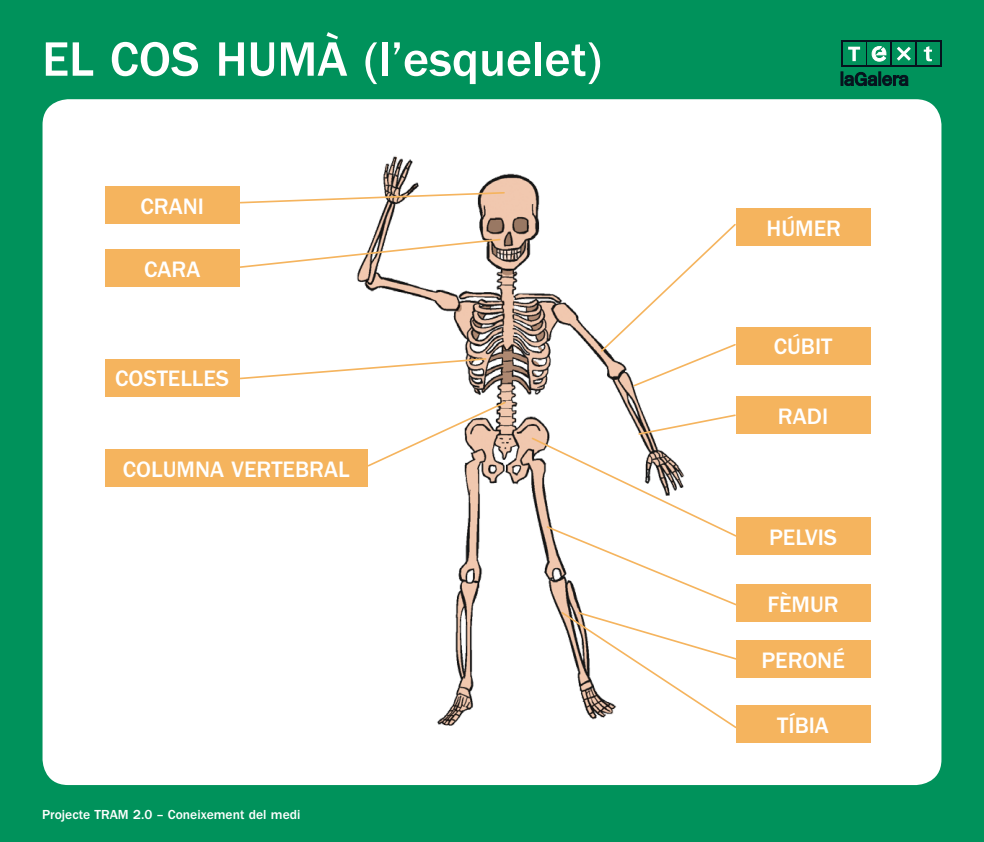
<style>
.page{position:relative;width:984px;height:842px;background:#00925b}
.page>*{position:absolute;margin:0;border:0;box-sizing:border-box;transform-origin:0 0}
.t1{font:500 50px "Franklin Gothic LT";color:#fff}
.t2{font:500 23.2px "Franklin Gothic LT";color:#fff}
.t3{font:500 13.6px "Franklin Gothic LT";color:#fff}
</style>
<div class="page">
<div style="left:43px;top:99px;width:898px;height:686px;background:#fff;border-radius:26px"></div>
<svg style="left:841px;top:40px;width:100px;height:27px"></svg>
<div style="left:843px;top:42px;width:22px;height:23px;background:#00925b"></div>
<svg style="left:848px;top:47px;width:12px;height:14px"></svg>
<div style="left:916px;top:42px;width:23px;height:23px;background:#00925b"></div>
<svg style="left:923px;top:46px;width:9px;height:16px"></svg>
<div style="left:892px;top:42px;width:22px;height:23px;background:#00925b"></div>
<svg style="left:897px;top:47px;width:14px;height:14px"></svg>
<div style="left:867px;top:42px;width:23px;height:23px;background:#00925b"></div>
<svg style="left:872px;top:46px;width:14px;height:15px"></svg>
<svg style="left:841px;top:72px;width:67px;height:14px"></svg>
<img style="left:54px;top:99px;width:727px;height:627px">
<div style="left:736px;top:209px;width:135px;height:37px;background:#f5b45e"></div>
<div style="left:105px;top:186px;width:134px;height:38px;background:#f5b45e"></div>
<div style="left:105px;top:249px;width:134px;height:38px;background:#f5b45e"></div>
<div style="left:105px;top:359px;width:134px;height:37px;background:#f5b45e"></div>
<div style="left:105px;top:450px;width:262px;height:37px;background:#f5b45e"></div>
<div style="left:736px;top:327px;width:134px;height:37px;background:#f5b45e"></div>
<div style="left:736px;top:396px;width:134px;height:38px;background:#f5b45e"></div>
<div style="left:736px;top:640px;width:134px;height:38px;background:#f5b45e"></div>
<div style="left:736px;top:584px;width:134px;height:38px;background:#f5b45e"></div>
<div style="left:736px;top:517px;width:134px;height:38px;background:#f5b45e"></div>
<div style="left:736px;top:706px;width:134px;height:37px;background:#f5b45e"></div>
<svg style="left:366px;top:400px;width:141px;height:68px"></svg>
<svg style="left:238px;top:357px;width:249px;height:23px"></svg>
<svg style="left:238px;top:238px;width:263px;height:31px"></svg>
<svg style="left:239px;top:191px;width:267px;height:13px"></svg>
<svg style="left:599px;top:222px;width:138px;height:166px"></svg>
<svg style="left:530px;top:413px;width:208px;height:316px"></svg>
<h1 class="t1" style="left:42px;top:31px;width:561px">EL COS HUMÀ (l’esquelet)</h1>
<p class="t2" style="left:140px;top:193px;width:65px">CRANI</p>
<p class="t2" style="left:144px;top:256px;width:58px">CARA</p>
<p class="t2" style="left:115px;top:366px;width:115px">COSTELLES</p>
<p class="t2" style="left:123px;top:456px;width:228px">COLUMNA VERTEBRAL</p>
<p class="t3" style="left:42px;top:807px;width:260px">Projecte TRAM 2.0 – Coneixement del medi</p>
<p class="t2" style="left:766px;top:215px;width:76px">HÚMER</p>
<p class="t2" style="left:773px;top:334px;width:60px">CÚBIT</p>
<p class="t2" style="left:778px;top:403px;width:52px">RADI</p>
<p class="t2" style="left:769px;top:524px;width:70px">PELVIS</p>
<p class="t2" style="left:767px;top:591px;width:73px">FÈMUR</p>
<p class="t2" style="left:761px;top:647px;width:85px">PERONÉ</p>
<p class="t2" style="left:777px;top:712px;width:53px">TÍBIA</p>
</div>
